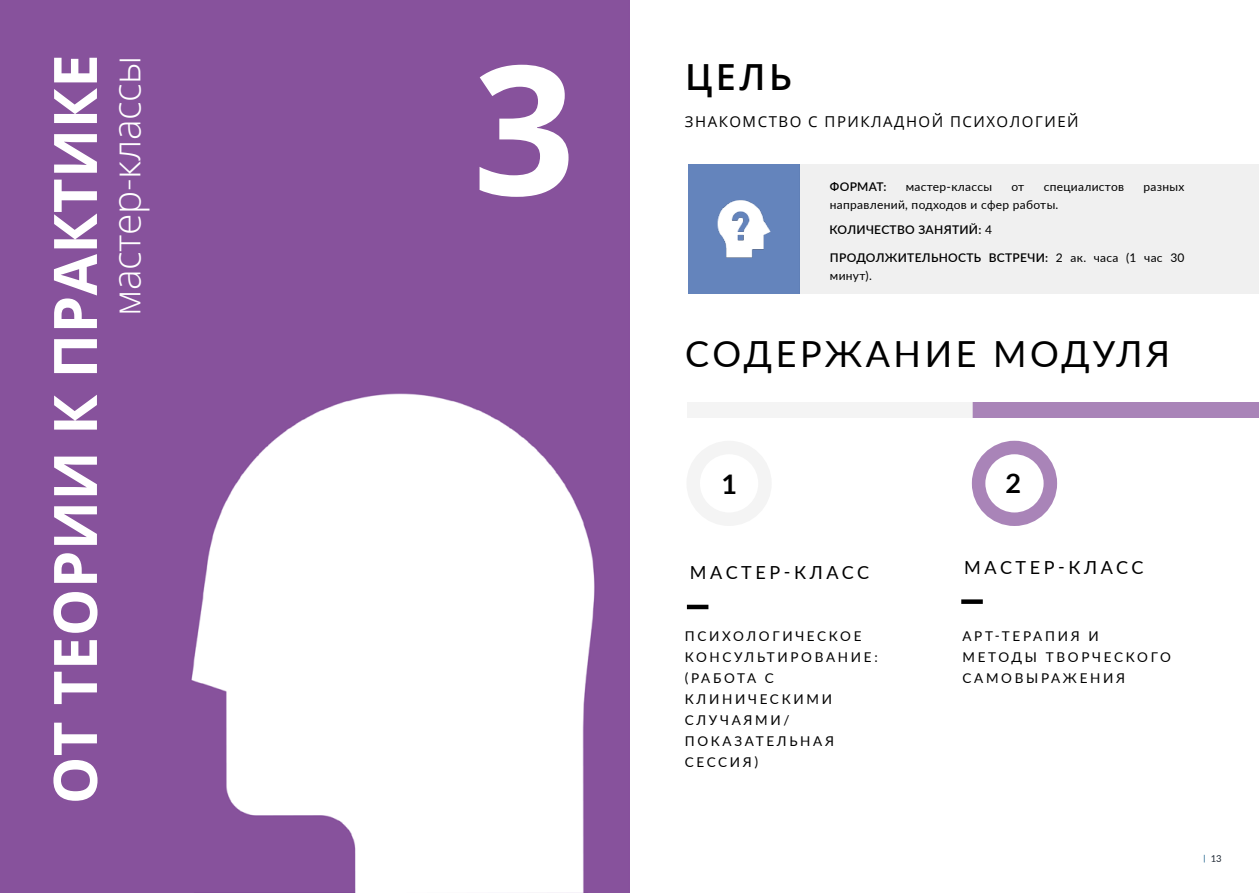
<style>
.page{position:relative;width:1259px;height:893px;background:#fff}
.page>*{position:absolute;margin:0;border:0;box-sizing:border-box;transform-origin:0 0}
.t1{font:700 180px "Open Sans";color:#fff}
.t2{font:700 60px "Open Sans";letter-spacing:.005em;color:#fff}
.t3{font:300 39px "Open Sans";letter-spacing:-.01em;color:#fff}
.t4{font:36px "Lato";letter-spacing:.1em;color:#000}
.t5{font:600 36px "Open Sans";color:#000}
.t6{font:700 27px "Lato";color:#000}
.t7{font:18px "Lato";letter-spacing:.2em;color:#000}
.t8{font:15px "Open Sans";letter-spacing:.1em;color:#000}
.t9{font:13.5px/21px "Lato";letter-spacing:.2em;color:#000}
.t10{font:600 12px/18px "Lato";letter-spacing:.025em;color:#000}
.t11{font:12px "Lato";letter-spacing:.025em;color:#000}
.t12{font:9.6px "Lato";color:#212b36}
.s1{font-weight:400}
</style>
<div class="page">
<img style="left:0;top:0;width:629px;height:893px">
<div style="left:800px;top:164px;width:459px;height:129px;background:#f0f0f0"></div>
<div style="left:688px;top:164px;width:112px;height:129px;background:#6484bc"></div>
<div style="left:972px;top:402px;width:287px;height:16px;background:#a984b8"></div>
<div style="left:687px;top:402px;width:285px;height:16px;background:#f0f0f0"></div>
<div style="left:686px;top:441px;width:85px;height:85px;border:14px solid #f0f0f0;border-radius:50%"></div>
<div style="left:972px;top:441px;width:85px;height:85px;border:14px solid #87529c;border-radius:50%"></div>
<hr style="left:687px;top:605px;width:21px;height:4px;background:#000">
<div style="left:961px;top:599px;width:21px;height:5px;background:#000"></div>
<img style="left:717px;top:200px;width:53px;height:58px">
<h2 class="t2" style="left:33px;top:804px;width:752px;rotate:-90deg">ОТ ТЕОРИИ К ПРАКТИКЕ</h2>
<h3 class="t3" style="left:100px;top:316px;width:262px;rotate:-90deg">мастер-классы</h3>
<h1 class="t1" style="left:473px;top:3px;width:104px">3</h1>
<h3 class="t5" style="left:685px;top:52px;width:109px">ЦЕЛЬ</h3>
<p class="t8" style="left:685px;top:112px;width:395px">ЗНАКОМСТВО С ПРИКЛАДНОЙ ПСИХОЛОГИЕЙ</p>
<p class="t10" style="left:830px;top:178px;width:58px">ФОРМАТ:</p>
<p class="t11" style="left:905px;top:178px;width:88px">мастер-классы</p>
<p class="t11" style="left:1011px;top:178px;width:14px">от</p>
<p class="t11" style="left:1043px;top:178px;width:82px">специалистов</p>
<p class="t11" style="left:1143px;top:178px;width:42px">разных</p>
<p class="t11" style="left:830px;top:196px;width:230px">направлений, подходов и сфер работы.</p>
<p class="t10" style="left:829px;top:220px;width:164px">КОЛИЧЕСТВО ЗАНЯТИЙ: <span class="s1">4</span></p>
<p class="t10" style="left:830px;top:248px;width:356px">ПРОДОЛЖИТЕЛЬНОСТЬ ВСТРЕЧИ: <span class="s1">2 ак. часа (1 час 30 минут).</span></p>
<h3 class="t4" style="left:685px;top:328px;width:486px">СОДЕРЖАНИЕ МОДУЛЯ</h3>
<h3 class="t6" style="left:721px;top:464px;width:17px">1</h3>
<h3 class="t6" style="left:1005px;top:464px;width:17px">2</h3>
<h3 class="t7" style="left:690px;top:560px;width:181px">МАСТЕР-КЛАСС</h3>
<h3 class="t7" style="left:964px;top:554px;width:181px">МАСТЕР-КЛАСС</h3>
<p class="t9" style="left:684px;top:625px;width:195px">ПСИХОЛОГИЧЕСКОЕ<br>КОНСУЛЬТИРОВАНИЕ: (РАБОТА С<br>КЛИНИЧЕСКИМИ<br>СЛУЧАЯМИ/<br>ПОКАЗАТЕЛЬНАЯ<br>СЕССИЯ)</p>
<p class="t9" style="left:962px;top:625px;width:210px">АРТ-ТЕРАПИЯ И<br>МЕТОДЫ ТВОРЧЕСКОГО<br>САМОВЫРАЖЕНИЯ</p>
<p class="t12" style="left:1210px;top:852px;width:13px">13</p>
</div>
